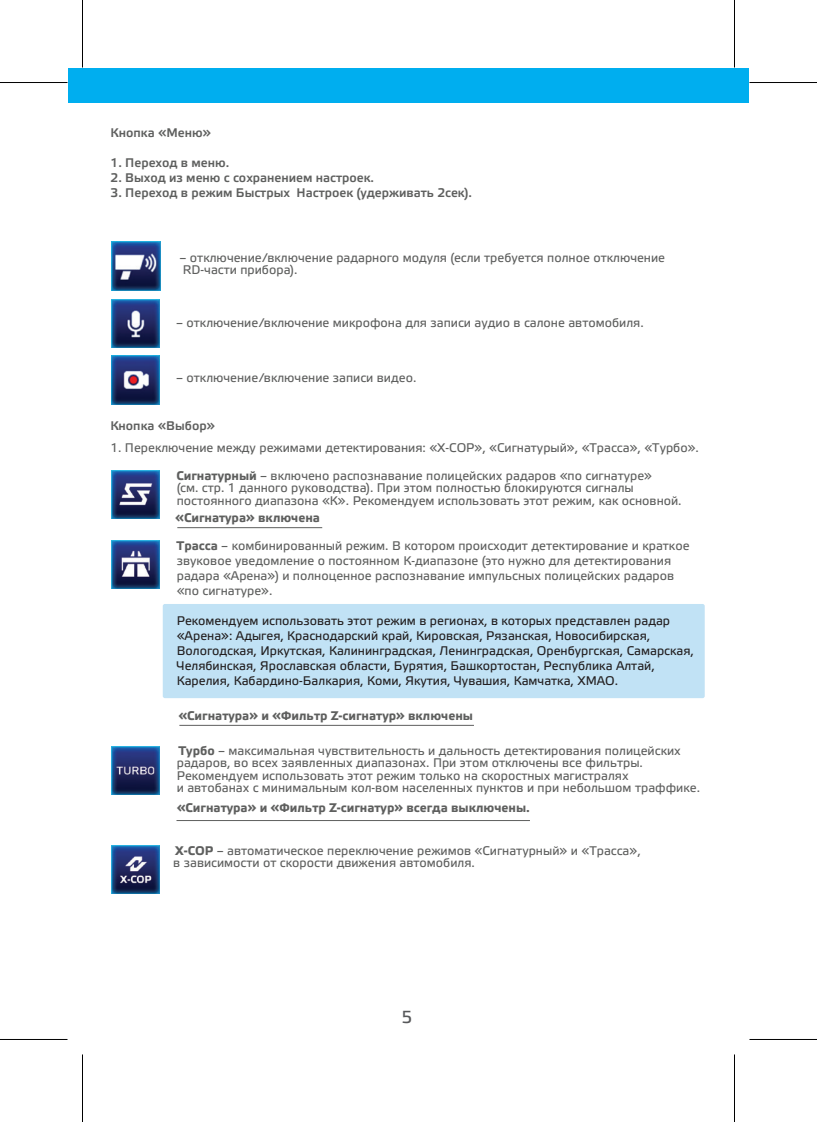
<style>
.page{position:relative;width:817px;height:1122px;background:#fff}
.page>*{position:absolute;margin:0;border:0;box-sizing:border-box;transform-origin:0 0}
.t1{font:17.5px "Elektra Text Pro";color:#57585a}
.t2{font:12.5px/12.5px "Elektra Text Pro";color:#5e5f5e}
.t3{font:12.5px/15px "Elektra Text Pro";color:#231f20}
.t4{font:700 12.5px "Elektra Light Pro";color:#5e5f5e}
.t5{font:700 12.5px "Elektra Text Pro";color:#5e5f5e}
.t6{font:12.5px "Elektra Medium Pro";color:#5e5f5e}
.s1{font-weight:700}
</style>
<div class="page">
<div style="left:68px;top:68px;width:681px;height:35px;background:#00aeef"></div>
<div style="left:163px;top:604px;width:542px;height:94px;background:#c1e2f5;border-radius:2px"></div>
<img style="left:111px;top:242px;width:49px;height:48px">
<img style="left:111px;top:299px;width:49px;height:48px">
<img style="left:111px;top:356px;width:49px;height:48px">
<img style="left:111px;top:470px;width:48px;height:48px">
<img style="left:111px;top:540px;width:48px;height:48px">
<img style="left:111px;top:746px;width:48px;height:48px">
<img style="left:111px;top:845px;width:49px;height:48px">
<hr style="left:177px;top:527px;width:145px;height:1px;background:#5e5f5e">
<hr style="left:179px;top:725px;width:295px;height:1px;background:#5e5f5e">
<hr style="left:176px;top:820px;width:354px;height:1px;background:#5e5f5e">
<hr style="left:0;top:82px;width:68px;height:1px;background:#000">
<hr style="left:749px;top:82px;width:68px;height:1px;background:#000">
<hr style="left:0;top:1039px;width:68px;height:1px;background:#000">
<hr style="left:749px;top:1039px;width:68px;height:1px;background:#000">
<hr style="left:82px;top:0;width:1px;height:67px;background:#000">
<hr style="left:82px;top:1054px;width:1px;height:68px;background:#000">
<hr style="left:734px;top:0;width:1px;height:67px;background:#000">
<hr style="left:734px;top:1054px;width:1px;height:68px;background:#000">
<p class="t4" style="left:111px;top:125px;width:102px">Кнопка «Меню»</p>
<p class="t4" style="left:111px;top:155px;width:120px">1. Переход в меню.</p>
<p class="t4" style="left:111px;top:170px;width:265px">2. Выход из меню с сохранением настроек.</p>
<p class="t4" style="left:111px;top:185px;width:363px">3. Переход в режим Быстрых Настроек (удерживать 2сек).</p>
<p class="t2" style="left:180px;top:251px;width:487px">– отключение/включение радарного модуля (если требуется полное отключение<br>RD-части прибора).</p>
<p class="t2" style="left:176px;top:316px;width:469px">– отключение/включение микрофона для записи аудио в салоне автомобиля.</p>
<p class="t2" style="left:176px;top:371px;width:242px">– отключение/включение записи видео.</p>
<p class="t6" style="left:110px;top:419px;width:106px">Кнопка «Выбор»</p>
<p class="t2" style="left:110px;top:442px;width:590px">1. Переключение между режимами детектирования: «Х-СОР», «Сигнатурый», «Трасса», «Турбо».</p>
<p class="t2" style="left:177px;top:469px;width:507px"><span class="s1">Сигнатурный</span> – включено распознавание полицейских радаров «по сигнатуре»<br>(см. стр. 1 данного руководства). При этом полностью блокируются сигналы постоянного диапазона «К». Рекомендуем использовать этот режим, как основной.</p>
<p class="t5" style="left:175px;top:511px;width:146px">«Сигнатура» включена</p>
<p class="t2" style="left:177px;top:538px;width:515px;line-height:15px"><span class="s1">Трасса</span> – комбинированный режим. В котором происходит детектирование и краткое звуковое уведомление о постоянном К-диапазоне (это нужно для детектирования радара «Арена») и полноценное распознавание импульсных полицейских радаров «по сигнатуре».</p>
<p class="t3" style="left:177px;top:613px;width:519px">Рекомендуем использовать этот режим в регионах, в которых представлен радар «Арена»: Адыгея, Краснодарский край, Кировская, Рязанская, Новосибирская, Вологодская, Иркутская, Калининградская, Ленинградская, Оренбургская, Самарская, Челябинская, Ярославская области, Бурятия, Башкортостан, Республика Алтай, Карелия, Кабардино-Балкария, Коми, Якутия, Чувашия, Камчатка, ХМАО.</p>
<p class="t5" style="left:178px;top:708px;width:296px">«Сигнатура» и «Фильтр Z-сигнатур» включены</p>
<p class="t2" style="left:177px;top:744px;width:525px"><span class="s1">Турбо</span> – максимальная чувствительность и дальность детектирования полицейских радаров, во всех заявленных диапазонах. При этом отключены все фильтры.<br>Рекомендуем использовать этот режим только на скоростных магистралях<br>и автобанах с минимальным кол-вом населенных пунктов и при небольшом траффике.</p>
<p class="t5" style="left:177px;top:801px;width:355px">«Сигнатура» и «Фильтр Z-сигнатур» всегда выключены.</p>
<p class="t2" style="left:173px;top:844px;width:469px"><span class="s1">X-COP</span> – автоматическое переключение режимов «Сигнатурный» и «Трасса», в зависимости от скорости движения автомобиля.</p>
<h1 class="t1" style="left:401px;top:1007px;width:12px">5</h1>
</div>
